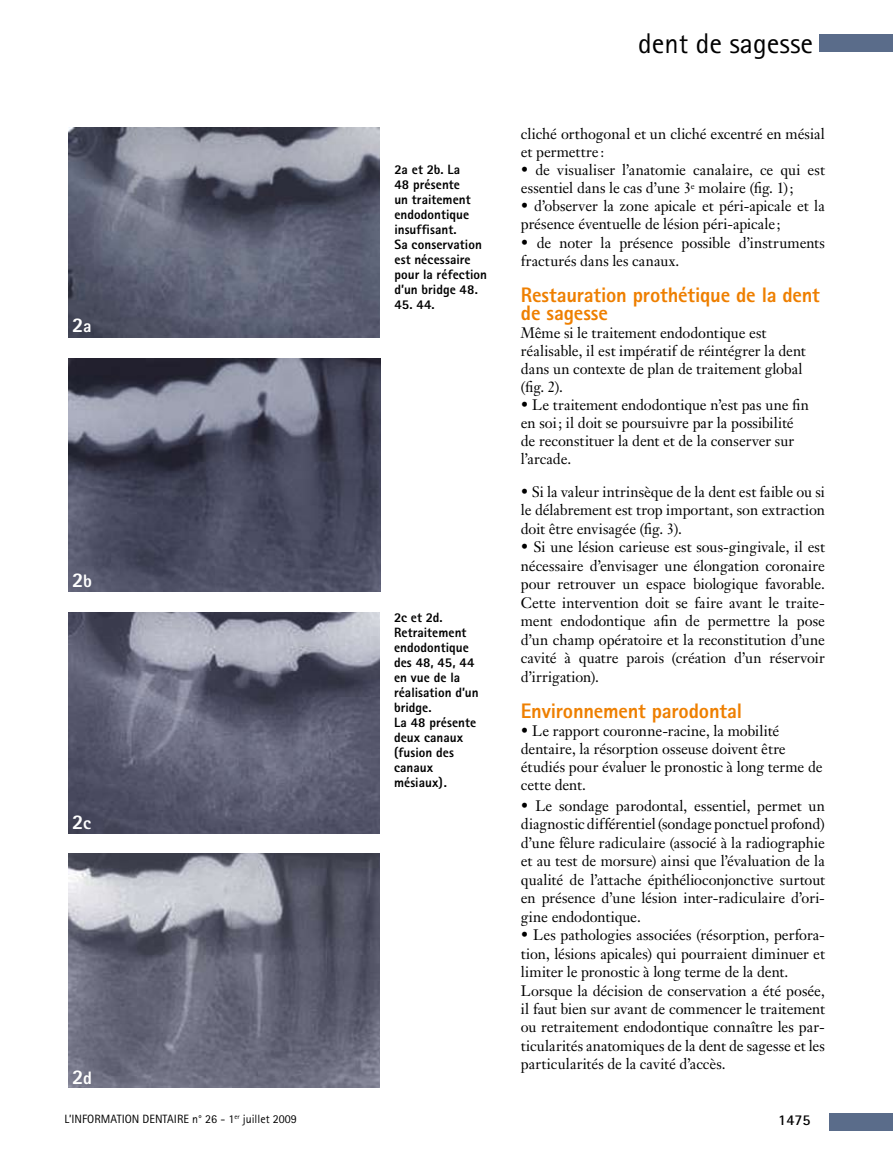
<style>
.page{position:relative;width:893px;height:1149px;background:#fff}
.page>*{position:absolute;margin:0;border:0;box-sizing:border-box;transform-origin:0 0}
.t1{font:28.5px "Rotis Sans Serif";color:#000}
.t2{font:800 21px/18px "Rotis Sans Serif";letter-spacing:-.01em;color:#ee7f00}
.t3{font:800 21px "Rotis Sans Serif";color:#fff}
.t4{font:15px/18.5px "Janson Text";color:#000}
.t5{font:700 15px "Rotis Sans Serif";color:#000}
.t6{font:800 13.5px/15px "Rotis Sans Serif";letter-spacing:.005em;color:#000}
.t7{font:12px "Rotis Sans Serif";color:#000}
.s1{font-size:18px}
</style>
<div class="page">
<div style="left:819px;top:34px;width:74px;height:17px;background:#5a6c8a"></div>
<div style="left:830px;top:1113px;width:63px;height:17px;background:#5a6c8a"></div>
<img style="left:68px;top:853px;width:312px;height:234px">
<img style="left:68px;top:612px;width:312px;height:220px">
<img style="left:68px;top:128px;width:312px;height:209px">
<img style="left:68px;top:359px;width:312px;height:232px">
<h2 class="t3" style="left:72px;top:311px;width:21px">2<span class="s1">a</span></h2>
<h2 class="t3" style="left:72px;top:566px;width:21px">2<span class="s1">b</span></h2>
<h2 class="t3" style="left:72px;top:808px;width:20px">2<span class="s1">c</span></h2>
<h2 class="t3" style="left:72px;top:1063px;width:21px">2<span class="s1">d</span></h2>
<p class="t6" style="left:394px;top:162px;width:94px">2a et 2b. La<br>48 présente<br>un traitement endodontique insuffisant.<br>Sa conservation est nécessaire pour la réfection d’un bridge 48.</p>
<p class="t6" style="left:394px;top:297px;width:42px">45. 44.</p>
<p class="t6" style="left:394px;top:609px;width:86px">2c et 2d.<br>Retraitement endodontique des 48, 45, 44 en vue de la réalisation d’un bridge.<br>La 48 présente deux canaux (fusion des canaux mésiaux).</p>
<h1 class="t1" style="left:638px;top:26px;width:177px">dent de sagesse</h1>
<p class="t4" style="left:521px;top:125px;width:306px;line-height:18px">cliché orthogonal et un cliché excentré en mésial et permettre :</p>
<p class="t4" style="left:521px;top:161px;width:305px;line-height:18px">• de visualiser l’anatomie canalaire, ce qui est essentiel dans le cas d’une 3<sup>e</sup> molaire (fig. 1);</p>
<p class="t4" style="left:521px;top:197px;width:305px;line-height:18px">• d’observer la zone apicale et péri-apicale et la présence éventuelle de lésion péri-apicale ;</p>
<p class="t4" style="left:521px;top:233px;width:306px;line-height:18px">• de noter la présence possible d’instruments fracturés dans les canaux.</p>
<h2 class="t2" style="left:521px;top:285px;width:300px">Restauration prothétique de la dent de sagesse</h2>
<p class="t4" style="left:521px;top:323px;width:286px;line-height:18px">Même si le traitement endodontique est réalisable, il est impératif de réintégrer la dent dans un contexte de plan de traitement global (fig. 2).</p>
<p class="t4" style="left:521px;top:395px;width:290px;line-height:18px">• Le traitement endodontique n’est pas une fin en soi; il doit se poursuivre par la possibilité de reconstituer la dent et de la conserver sur l’arcade.</p>
<p class="t4" style="left:521px;top:482px;width:306px;text-align:justify">• Si la valeur intrinsèque de la dent est faible ou si le délabrement est trop important, son extraction doit être envisagée (fig. 3).</p>
<p class="t4" style="left:521px;top:537px;width:306px;text-align:justify">• Si une lésion carieuse est sous-gingivale, il est nécessaire d’envisager une élongation coronaire pour retrouver un espace biologique favorable.<br>Cette intervention doit se faire avant le traite&shy;ment endodontique afin de permettre la pose d’un champ opératoire et la reconstitution d’une cavité à quatre parois (création d’un réservoir d’irrigation).</p>
<h2 class="t2" style="left:521px;top:701px;width:223px">Environnement parodontal</h2>
<p class="t4" style="left:521px;top:721px;width:303px;line-height:18px">• Le rapport couronne-racine, la mobilité dentaire, la résorption osseuse doivent être étudiés pour évaluer le pronostic à long terme de cette dent.</p>
<p class="t4" style="left:521px;top:796px;width:306px;text-align:justify">• Le sondage parodontal, essentiel, permet un diagnostic différentiel (sondage ponctuel profond) d’une fêlure radiculaire (associé à la radiographie et au test de morsure) ainsi que l’évaluation de la qualité de l’attache épithélioconjonctive surtout en présence d’une lésion inter-radiculaire d’ori&shy;gine endodontique.</p>
<p class="t4" style="left:521px;top:925px;width:306px">• Les pathologies associées (résorption, perfora&shy;tion, lésions apicales) qui pourraient diminuer et limiter le pronostic à long terme de la dent.<br>Lorsque la décision de conservation a été posée, il faut bien sur avant de commencer le traitement ou retraitement endodontique connaître les par&shy;ticularités anatomiques de la dent de sagesse et les particularités de la cavité d’accès.</p>
<p class="t7" style="left:65px;top:1111px;width:234px">L’INFORMATION DENTAIRE n° 26 - 1<sup>er</sup> juillet 2009</p>
<p class="t5" style="left:778px;top:1110px;width:34px">1475</p>
</div>
